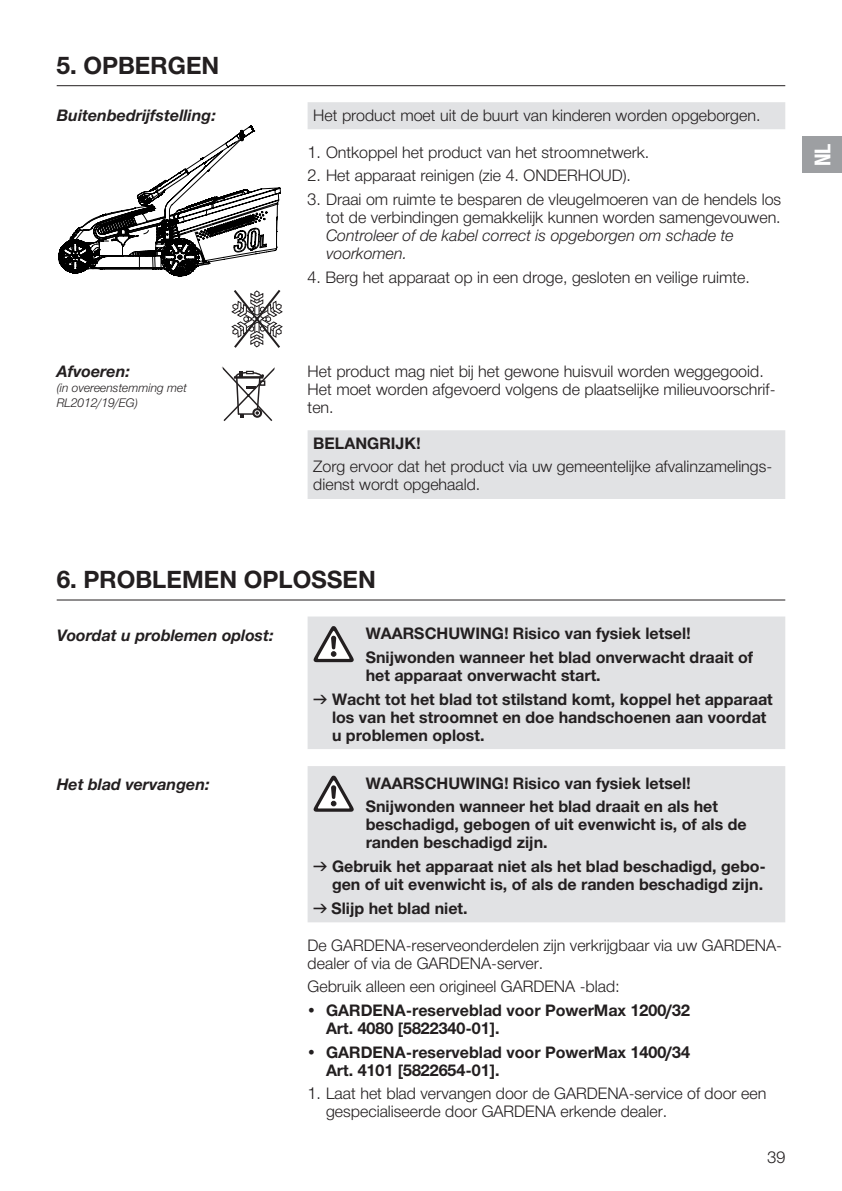
<style>
.page{position:relative;width:842px;height:1191px;background:#fff}
.page>*{position:absolute;margin:0;border:0;box-sizing:border-box;transform-origin:0 0}
.t1{font:700 24px "Gardena Sans";color:#231f20}
.t2{font:700 22px "Gardena Sans Cond";color:#fff}
.t3{font:16px/18px "Gardena Sans";color:#231f20}
.t4{font:700 16px/18px "Gardena Sans";color:#231f20}
.t5{font:italic 700 16px "Gardena Sans";color:#231f20}
.t6{font:italic 16px/18px "Gardena Sans";color:#231f20}
.t7{font:italic 12px/15px "Gardena Sans";color:#231f20}
.s1{font-family:"Formdruck";font-weight:400}
</style>
<div class="page">
<svg style="left:308px;top:102px;width:477px;height:397px"></svg>
<hr style="left:57px;top:85px;width:728px;height:1px;background:#231f20">
<svg style="left:58px;top:125px;width:223px;height:152px"></svg>
<svg style="left:232px;top:290px;width:51px;height:58px"></svg>
<svg style="left:221px;top:366px;width:54px;height:55px"></svg>
<div style="left:308px;top:616px;width:477px;height:306px;background:#e1e2e4"></div>
<hr style="left:57px;top:599px;width:728px;height:1px;background:#231f20">
<svg style="left:314px;top:626px;width:40px;height:36px"></svg>
<svg style="left:314px;top:775px;width:40px;height:36px"></svg>
<div style="left:802px;top:137px;width:40px;height:36px;background:#9d9fa2"></div>
<h1 class="t1" style="left:57px;top:48px;width:164px">5. OPBERGEN</h1>
<p class="t5" style="left:57px;top:103px;width:161px">Buitenbedrijfstelling:</p>
<p class="t3" style="left:313px;top:105px;width:449px">Het product moet uit de buurt van kinderen worden opgeborgen.</p>
<p class="t3" style="left:308px;top:142px;width:343px">1. Ontkoppel het product van het stroomnetwerk.</p>
<p class="t3" style="left:308px;top:166px;width:325px">2. Het apparaat reinigen (zie 4. ONDERHOUD).</p>
<p class="t3" style="left:308px;top:190px;width:475px;text-align:right">3. Draai om ruimte te besparen de vleugelmoeren van de hendels los tot de verbindingen gemakkelijk kunnen worden samengevouwen.</p>
<p class="t6" style="left:326px;top:225px;width:409px">Controleer of de kabel correct is opgeborgen om schade te voorkomen.</p>
<p class="t3" style="left:308px;top:267px;width:444px">4. Berg het apparaat op in een droge, gesloten en veilige ruimte.</p>
<h2 class="t2" style="left:807px;top:166px;width:24px;rotate:-90deg">NL</h2>
<p class="t5" style="left:57px;top:359px;width:75px">Afvoeren:</p>
<p class="t7" style="left:57px;top:380px;width:132px">(in overeenstemming met<br>RL2012/19/EG)</p>
<p class="t3" style="left:308px;top:362px;width:469px">Het product mag niet bij het gewone huisvuil worden weggegooid.<br>Het moet worden afgevoerd volgens de plaatselijke milieuvoorschrif&shy;ten.</p>
<p class="t4" style="left:313px;top:433px;width:109px">BELANGRIJK!</p>
<p class="t3" style="left:313px;top:457px;width:461px">Zorg ervoor dat het product via uw gemeentelijke afvalinzamelings&shy;dienst wordt opgehaald.</p>
<h1 class="t1" style="left:57px;top:562px;width:321px">6. PROBLEMEN OPLOSSEN</h1>
<p class="t5" style="left:57px;top:623px;width:218px">Voordat u problemen oplost:</p>
<p class="t4" style="left:366px;top:621px;width:389px;line-height:23.6px">WAARSCHUWING! Risico van fysiek letsel!<br>Snijwonden wanneer het blad onverwacht draait of</p>
<p class="t4" style="left:313px;top:662px;width:461px;line-height:23.6px;text-indent:52px">het apparaat onverwacht start.<br><span class="s1">v</span> Wacht tot het blad tot stilstand komt, koppel het apparaat</p>
<p class="t4" style="left:332px;top:707px;width:436px">los van het stroomnet en doe handschoenen aan voordat u problemen oplost.</p>
<p class="t5" style="left:57px;top:772px;width:154px">Het blad vervangen:</p>
<p class="t4" style="left:366px;top:770px;width:354px;line-height:23.6px">WAARSCHUWING! Risico van fysiek letsel!<br>Snijwonden wanneer het blad draait en als het</p>
<p class="t4" style="left:366px;top:815px;width:382px">beschadigd, gebogen of uit evenwicht is, of als de randen beschadigd zijn.</p>
<p class="t4" style="left:313px;top:856px;width:454px;text-align:right"><span class="s1">v</span> Gebruik het apparaat niet als het blad beschadigd, gebo&shy;gen of uit evenwicht is, of als de randen beschadigd zijn.</p>
<p class="t4" style="left:313px;top:898px;width:156px"><span class="s1">v</span> Slijp het blad niet.</p>
<p class="t3" style="left:308px;top:935px;width:476px">De GARDENA-reserveonderdelen zijn verkrijgbaar via uw GARDENA&shy;dealer of via de GARDENA-server.</p>
<p class="t3" style="left:308px;top:977px;width:314px">Gebruik alleen een origineel GARDENA -blad:</p>
<p class="t4" style="left:326px;top:1000px;width:365px;text-indent:-18px">• GARDENA-reserveblad voor PowerMax 1200/32<br>Art. 4080 [5822340-01].</p>
<p class="t4" style="left:326px;top:1042px;width:365px;text-indent:-18px">• GARDENA-reserveblad voor PowerMax 1400/34<br>Art. 4101 [5822654-01].</p>
<p class="t3" style="left:326px;top:1084px;width:442px;text-indent:-18px">1. Laat het blad vervangen door de GARDENA-service of door een gespecialiseerde door GARDENA erkende dealer.</p>
<p class="t3" style="left:767px;top:1147px;width:19px">39</p>
</div>
